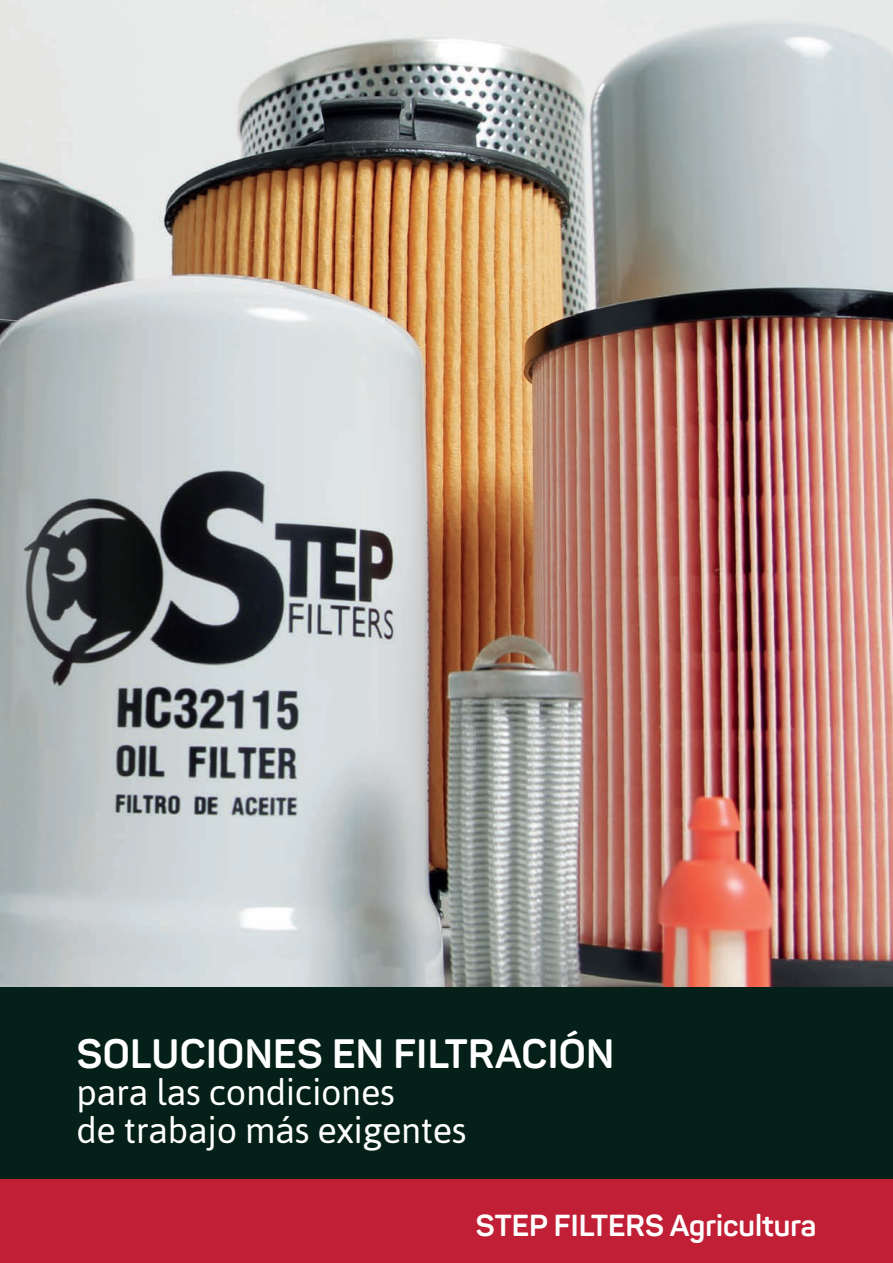
<style>
.page{position:relative;width:893px;height:1263px;background:#fff}
.page>*{position:absolute;margin:0;border:0;box-sizing:border-box;transform-origin:0 0}
.t1{font:700 40.5px "Panton";letter-spacing:.01em;color:#fff}
.t2{font:36px/37.5px "Asap";letter-spacing:-.01em;color:#fff}
.t3{font:700 30px "Panton";color:#fff}
</style>
<div class="page">
<img style="left:0;top:0;width:893px;height:987px">
<div style="left:0;top:1179px;width:893px;height:84px;background:#c11f35"></div>
<div style="left:0;top:987px;width:893px;height:192px;background:#042018"></div>
<p class="t1" style="left:77px;top:1028px;width:539px">SOLUCIONES EN FILTRACIÓN</p>
<p class="t2" style="left:77px;top:1073px;width:392px">para las condiciones<br>de trabajo más exigentes</p>
<p class="t3" style="left:476px;top:1206px;width:342px">STEP FILTERS Agricultura</p>
</div>
